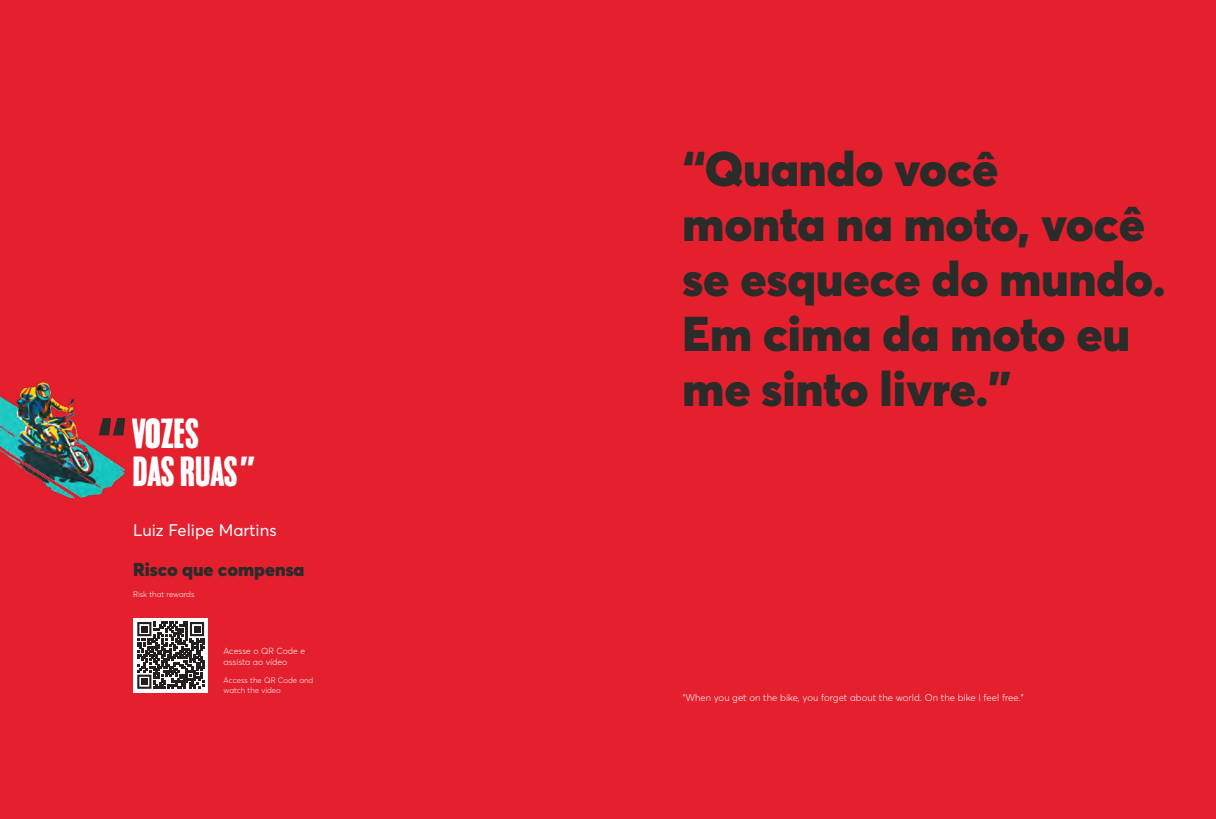
<style>
.page{position:relative;width:1216px;height:819px;background:#fff}
.page>*{position:absolute;margin:0;border:0;box-sizing:border-box;transform-origin:0 0}
.t1{font:900 62.12px "Averta";color:#2b2b2a}
.t2{font:900 48.12px/55.1px "Averta";color:#2b2b2a}
.t3{font:36.66px/38.6px "Changeyourname";color:#fff}
.t4{font:900 31.5px "Averta";color:#fff}
.t5{font:900 18.38px "Averta";color:#2b2b2a}
.t6{font:16.62px "Averta";color:#fff}
.t7{font:300 9.62px "Averta";color:#fff}
.t8{font:300 8.75px/10.5px "Averta";color:#fff}
.t9{font:300 7.88px/9.5px "Averta";color:#fff}
</style>
<div class="page">
<div style="left:0;top:0;width:1215px;height:819px;background:#e41f2e"></div>
<div style="left:133px;top:618px;width:75px;height:74px;background:#fff"></div>
<svg style="left:137px;top:622px;width:67px;height:66px"></svg>
<img style="left:0;top:382px;width:125px;height:118px">
<p class="t3" style="left:133px;top:415px;width:106px">VOZES<br>DAS RUAS</p>
<p class="t1" style="left:97px;top:400px;width:31px">“</p>
<p class="t4" style="left:240px;top:448px;width:16px">”</p>
<p class="t6" style="left:133px;top:519px;width:145px">Luiz Felipe Martins</p>
<p class="t5" style="left:133px;top:557px;width:173px">Risco que compensa</p>
<p class="t9" style="left:133px;top:589px;width:63px">Risk that rewards</p>
<p class="t8" style="left:223px;top:645px;width:83px">Acesse o QR Code e assista ao vídeo</p>
<p class="t9" style="left:223px;top:675px;width:91px">Access the QR Code and watch the video</p>
<p class="t2" style="left:682px;top:140px;width:484px">“Quando você<br>monta na moto, você se esquece do mundo.<br>Em cima da moto eu me sinto livre.”</p>
<p class="t7" style="left:682px;top:691px;width:343px">“When you get on the bike, you forget about the world. On the bike I feel free.”</p>
</div>
